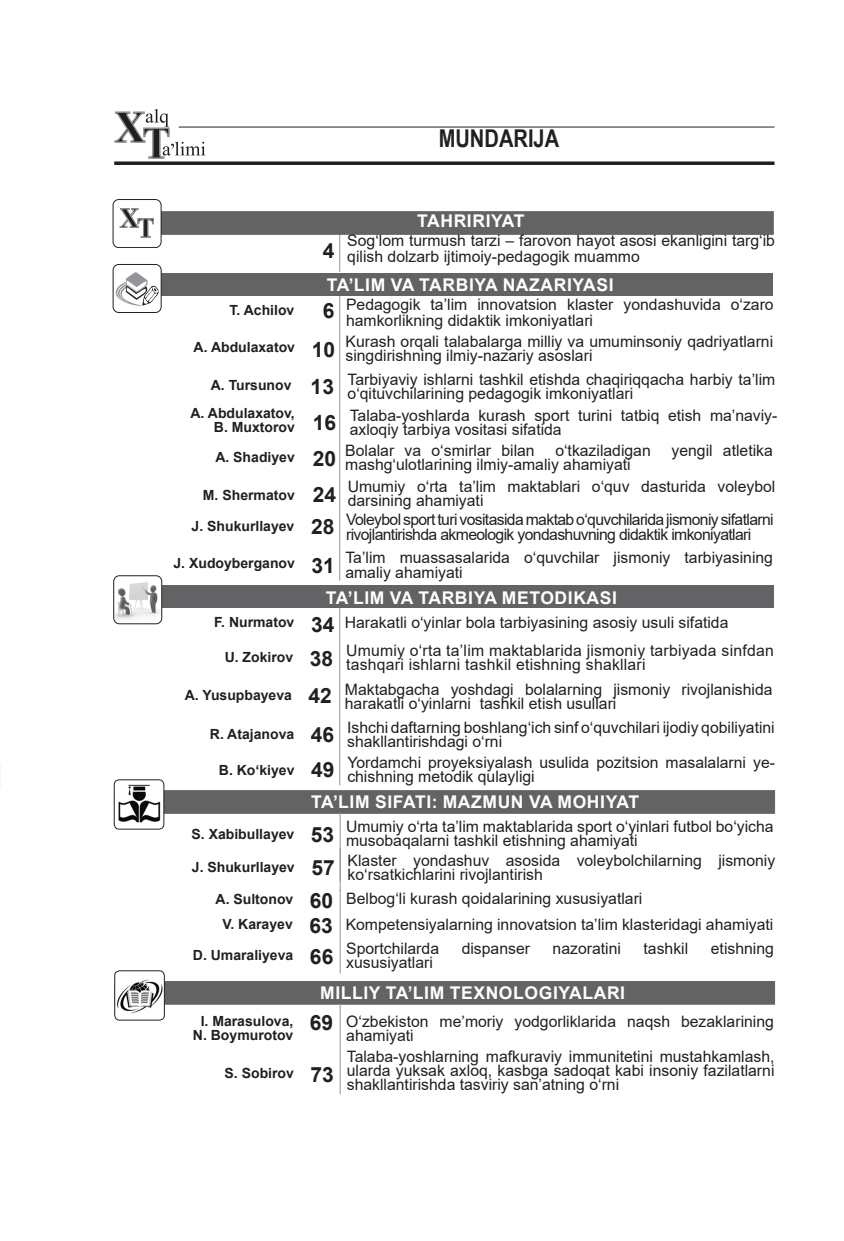
<style>
.page{position:relative;width:844px;height:1241px;background:#fff}
.page>*{position:absolute;margin:0;border:0;box-sizing:border-box;transform-origin:0 0}
.t1{font:700 24.5px "Arial Narrow";color:#231f20}
.t2{font:700 21px "Arial";color:#231f20}
.t3{font:700 17.5px "Arial";letter-spacing:.035em;color:#fff}
.t4{font:15.75px/14px "Arial";color:#231f20}
.t5{font:15.75px/15.8px "Arial";letter-spacing:-.04em;color:#231f20}
.t6{font:700 14px/14px "Arial";color:#231f20;text-align:right}
.s1{font-weight:700;font-size:21px}
.s2{font-size:21px}
.s3{font-weight:700;font-size:14px}
</style>
<div class="page">
<svg style="left:114px;top:161px;width:660px;height:4px;background:#3e3a3b"></svg>
<hr style="left:179px;top:127px;width:595px;height:1px;background:#231f20">
<svg style="left:114px;top:109px;width:91px;height:50px"></svg>
<hr style="left:339px;top:606px;width:1px;height:179px;background:#939598">
<hr style="left:339px;top:235px;width:1px;height:37px;background:#939598">
<div style="left:113px;top:211px;width:660px;height:24px;background:#636366;border:1px solid #636366"></div>
<svg style="left:112px;top:199px;width:49px;height:48px"></svg>
<hr style="left:339px;top:295px;width:1px;height:285px;background:#939598">
<div style="left:115px;top:790px;width:659px;height:23px;background:#636366;border:1px solid #636366"></div>
<img style="left:114px;top:779px;width:50px;height:44px">
<div style="left:114px;top:779px;width:50px;height:50px;border:1px solid #231f20;border-radius:5px"></div>
<div style="left:113px;top:273px;width:660px;height:23px;background:#636366"></div>
<div style="left:113px;top:264px;width:48px;height:48px;background:#fff;border-radius:6px"></div>
<div style="left:113px;top:264px;width:49px;height:49px;border:1px solid #231f20;border-radius:6px"></div>
<svg style="left:114px;top:271px;width:45px;height:36px"></svg>
<div style="left:114px;top:584px;width:659px;height:23px;background:#636366"></div>
<img style="left:115px;top:578px;width:47px;height:44px">
<div style="left:113px;top:575px;width:49px;height:49px;border:1px solid #231f20;border-radius:6px"></div>
<div style="left:115px;top:980px;width:659px;height:24px;background:#636366;border:1px solid #636366"></div>
<img style="left:116px;top:979px;width:47px;height:35px">
<div style="left:114px;top:970px;width:51px;height:50px;border:1px solid #231f20;border-radius:5px"></div>
<hr style="left:339px;top:812px;width:1px;height:161px;background:#939598">
<hr style="left:339px;top:1003px;width:1px;height:90px;background:#939598">
<h1 class="t1" style="left:438px;top:120px;width:122px">MUNDARIJA</h1>
<p class="t3" style="left:417px;top:209px;width:109px">TAHRIRIYAT</p>
<p class="t4" style="left:347px;top:233px;width:429px;line-height:15.8px">Sog‘lom turmush tarzi – farovon hayot asosi ekanligini targ‘ib qilish dolzarb ijtimoiy-pedagogik muammo</p>
<p class="t4" style="left:346px;top:297px;width:429px;line-height:15.8px;text-indent:-23px"><span class="s1">6</span> Pedagogik ta’lim innovatsion klaster yondashuvida о‘zaro hamkorlikning didaktik imkoniyatlari</p>
<p class="t6" style="left:193px;top:340px;width:143px">A. Abdulaxatov <span class="s2">10</span></p>
<p class="t4" style="left:345px;top:334px;width:429px">Kurash orqali talabalarga milliy va umuminsoniy qadriyatlarni singdirishning ilmiy-nazariy asoslari</p>
<h2 class="t2" style="left:322px;top:235px;width:13px">4</h2>
<p class="t3" style="left:326px;top:272px;width:288px">TA’LIM VA TARBIYA NAZARIYASI</p>
<p class="t6" style="left:229px;top:303px;width:66px">T. Achilov</p>
<p class="t6" style="left:211px;top:378px;width:82px">A. Tursunov</p>
<p class="t6" style="left:190px;top:406px;width:106px">A. Abdulaxatov,<br>B. Muxtorov</p>
<h2 class="t2" style="left:310px;top:371px;width:25px">13</h2>
<h2 class="t2" style="left:312px;top:407px;width:25px">16</h2>
<p class="t4" style="left:347px;top:372px;width:429px">Tarbiyaviy ishlarni tashkil etishda chaqiriqqacha harbiy ta’lim о‘qituvchilarining pedagogik imkoniyatlari</p>
<p class="t4" style="left:349px;top:408px;width:429px">Talaba-yoshlarda kurash sport turini tatbiq etish ma’naviy&shy;axloqiy tarbiya vositasi sifatida</p>
<p class="t6" style="left:215px;top:450px;width:122px">А. Shаdiyev <span class="s2">20</span></p>
<p class="t4" style="left:345px;top:444px;width:191px">Bolalar va o‘smirlar bilan</p>
<p class="t4" style="left:555px;top:444px;width:97px">o‘tkaziladigan</p>
<p class="t4" style="left:671px;top:444px;width:103px">yengil atletika</p>
<p class="t4" style="left:345px;top:458px;width:287px">mashg‘ulotlarining ilmiy-amaliy ahamiyati</p>
<p class="t6" style="left:203px;top:488px;width:134px">M. Shermatov <span class="s2">24</span></p>
<p class="t4" style="left:347px;top:479px;width:429px">Umumiy o‘rta ta’lim maktablari o‘quv dasturida voleybol darsining ahamiyati</p>
<p class="t6" style="left:191px;top:519px;width:144px">J. Shukurllayev <span class="s2">28</span></p>
<p class="t5" style="left:346px;top:511px;width:429px">Voleybol sport turi vositasida maktab o‘quvchilarida jismoniy sifatlarni rivojlantirishda akmeologik yondashuvning didaktik imkoniyatlari</p>
<p class="t6" style="left:173px;top:556px;width:163px">J. Xudoyberganov <span class="s2">31</span></p>
<p class="t4" style="left:345px;top:549px;width:429px;line-height:15.8px">Ta’lim muassasalarida о‘quvchilar jismoniy tarbiyasining amaliy ahamiyati</p>
<p class="t3" style="left:326px;top:585px;width:292px">TA’LIM VA TARBIYA METODIKASI</p>
<p class="t4" style="left:214px;top:615px;width:515px"><span class="s3">F. Nurmatov</span> <span class="s1">34</span> Harakatli о‘yinlar bola tarbiyasining asosiy usuli sifatida</p>
<p class="t6" style="left:225px;top:650px;width:110px">U. Zokirov <span class="s2">38</span></p>
<p class="t4" style="left:346px;top:643px;width:429px">Umumiy о‘rta ta’lim maktablarida jismoniy tarbiyada sinfdan tashqari ishlarni tashkil etishning shakllari</p>
<p class="t4" style="left:185px;top:681px;width:589px;text-align:center"><sub>A.</sub> <sub>Yusupbayeva</sub> <span class="s1">42</span> Maktabgacha yoshdagi bolalarning jismoniy rivojlanishida harakatli o‘yinlarni tashkil etish usullari</p>
<p class="t6" style="left:210px;top:727px;width:126px">R. Atajanova <span class="s2">46</span></p>
<p class="t4" style="left:347px;top:719px;width:429px">Ishchi daftarning boshlang‘ich sinf o‘quvchilari ijodiy qobiliyatini shakllantirishdagi o‘rni</p>
<p class="t4" style="left:347px;top:754px;width:429px;text-indent:-128px"><sub>B.</sub> <sub>Ko‘kiyev</sub> <span class="s1">49</span> Yordamchi proyeksiyalash usulida pozitsion masalalarni ye&shy;chishning metodik qulayligi</p>
<p class="t3" style="left:311px;top:789px;width:329px">TA’LIM SIFATI: MAZMUN VA MOHIYAT</p>
<p class="t6" style="left:191px;top:827px;width:144px">S. Xabibullayev <span class="s2">53</span></p>
<p class="t4" style="left:346px;top:818px;width:429px">Umumiy o‘rta ta’lim maktablarida sport o‘yinlari futbol bo‘yicha musobaqalarni tashkil etishning ahamiyati</p>
<p class="t6" style="left:192px;top:859px;width:104px">J. Shukurllayev</p>
<p class="t4" style="left:311px;top:852px;width:465px;text-indent:36px">Klaster yondashuv asosida voleybolchilarning jismoniy<br><sup>57</sup> ko‘rsatkichlarini rivojlantirish</p>
<p class="t4" style="left:215px;top:890px;width:428px"><span class="s3">A. Sultonov</span> <span class="s1">60</span> Belbog‘li kurash qoidalarining xususiyatlari</p>
<p class="t4" style="left:222px;top:917px;width:552px"><span class="s3">V. Karayev</span> <span class="s1">63</span> Kompetensiyalarning innovatsion ta’lim klasteridagi ahamiyati</p>
<p class="t6" style="left:193px;top:947px;width:102px">D. Umaraliyeva</p>
<p class="t4" style="left:346px;top:940px;width:94px">Sportchilarda</p>
<p class="t4" style="left:461px;top:940px;width:70px">dispanser</p>
<p class="t4" style="left:552px;top:940px;width:70px">nazoratini</p>
<p class="t4" style="left:643px;top:940px;width:46px">tashkil</p>
<p class="t4" style="left:710px;top:940px;width:65px">etishning</p>
<p class="t4" style="left:310px;top:954px;width:124px"><sup>66</sup> xususiyatlari</p>
<p class="t3" style="left:320px;top:980px;width:306px">MILLIY TA’LIM TEXNOLOGIYALARI</p>
<p class="t6" style="left:193px;top:1014px;width:102px;text-align:center">I. Marasulova,<br>N. Boymurotov</p>
<p class="t4" style="left:346px;top:1014px;width:429px;text-indent:-36px"><span class="s1">69</span> O‘zbekiston me’moriy yodgorliklarida naqsh bezaklarining ahamiyati</p>
<p class="t6" style="left:224px;top:1066px;width:71px">S. Sobirov</p>
<p class="t4" style="left:347px;top:1049px;width:429px;text-align:justify">Talaba-yoshlarning mafkuraviy immunitetini mustahkamlash, ularda yuksak axloq, kasbga sadoqat kabi insoniy fazilatlarni shakllantirishda tasviriy san’atning o‘rni</p>
<h2 class="t2" style="left:310px;top:1060px;width:25px">73</h2>
</div>
